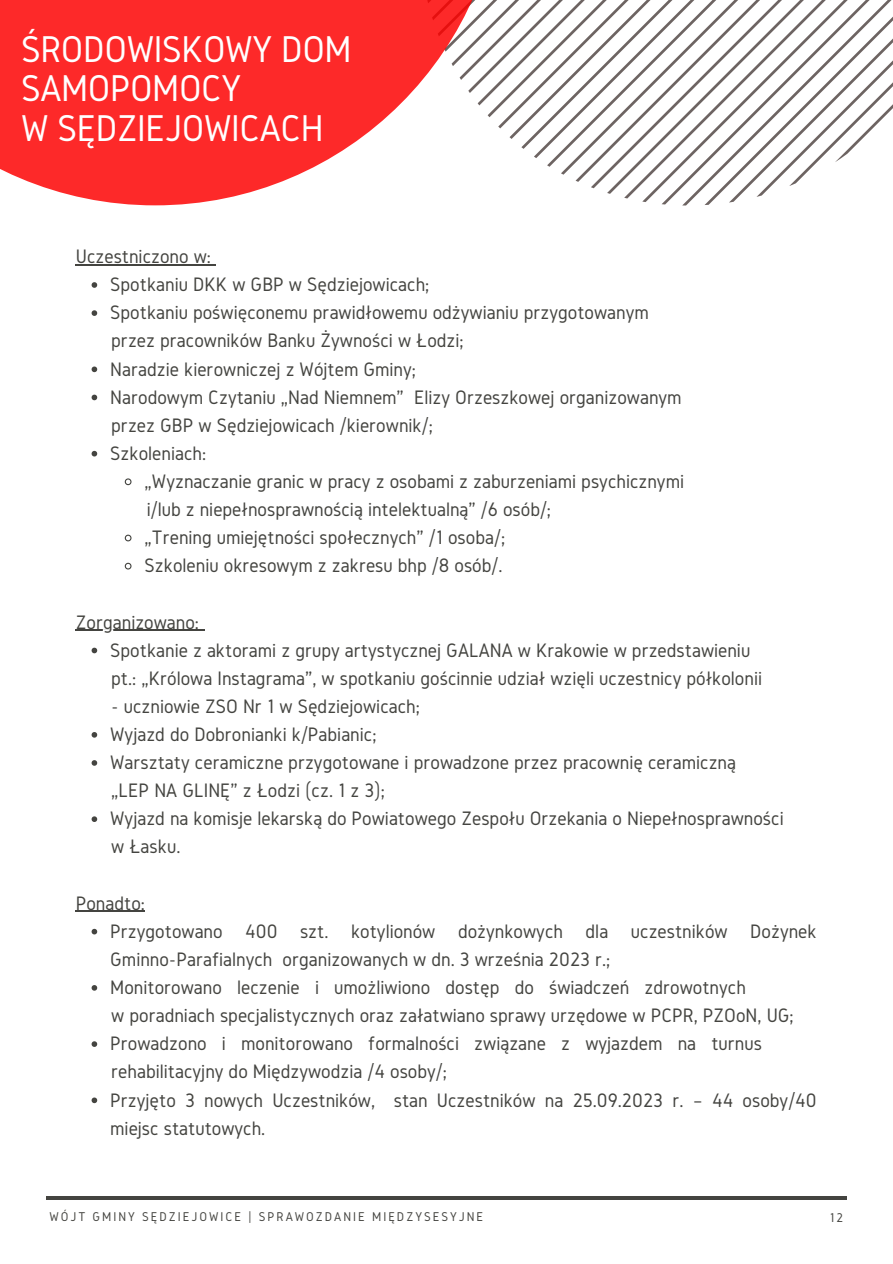
<style>
.page{position:relative;width:893px;height:1264px;background:#fff}
.page>*{position:absolute;margin:0;border:0;box-sizing:border-box;transform-origin:0 0}
.t1{font:38.7px/39.3px "Gidole";letter-spacing:-.01em;color:#fff}
.t2{font:20.25px/28px "Gidole";color:#444440}
.t3{font:13.2px "Gidole";letter-spacing:.15em;color:#444440}
</style>
<div class="page">
<svg style="left:502px;top:0;width:390px;height:205px"></svg>
<hr style="left:46px;top:1196px;width:800px;height:3px;background:#444440">
<svg style="left:0;top:0;width:502px;height:205px;fill:#fd2929"></svg>
<svg style="left:92px;top:282px;width:5px;height:6px"></svg>
<svg style="left:92px;top:310px;width:5px;height:6px"></svg>
<svg style="left:92px;top:366px;width:5px;height:6px"></svg>
<svg style="left:92px;top:394px;width:5px;height:6px"></svg>
<svg style="left:92px;top:451px;width:5px;height:5px"></svg>
<svg style="left:124px;top:478px;width:8px;height:8px"></svg>
<svg style="left:124px;top:534px;width:8px;height:8px"></svg>
<svg style="left:124px;top:562px;width:8px;height:8px"></svg>
<svg style="left:92px;top:647px;width:5px;height:6px"></svg>
<svg style="left:92px;top:732px;width:5px;height:5px"></svg>
<svg style="left:92px;top:760px;width:5px;height:5px"></svg>
<svg style="left:92px;top:816px;width:5px;height:6px"></svg>
<svg style="left:92px;top:928px;width:5px;height:6px"></svg>
<svg style="left:92px;top:985px;width:5px;height:5px"></svg>
<svg style="left:92px;top:1041px;width:5px;height:5px"></svg>
<svg style="left:92px;top:1097px;width:5px;height:6px"></svg>
<hr style="left:76px;top:264px;width:135px;height:1px;background:#444440">
<hr style="left:76px;top:629px;width:123px;height:2px;background:#444440">
<hr style="left:76px;top:910px;width:69px;height:2px;background:#444440">
<p class="t1" style="left:21px;top:29px;width:332px">ŚRODOWISKOWY DOM<br>SAMOPOMOCY</p>
<p class="t1" style="left:21px;top:108px;width:304px">W SĘDZIEJOWICACH</p>
<p class="t2" style="left:76px;top:242px;width:136px">Uczestniczono w:</p>
<p class="t2" style="left:110px;top:270px;width:320px">Spotkaniu DKK w GBP w Sędziejowicach;</p>
<p class="t2" style="left:110px;top:298px;width:540px">Spotkaniu poświęconemu prawidłowemu odżywianiu przygotowanym</p>
<p class="t2" style="left:110px;top:354px;width:307px">Naradzie kierowniczej z Wójtem Gminy;</p>
<p class="t2" style="left:110px;top:382px;width:573px">Narodowym Czytaniu „Nad Niemnem” Elizy Orzeszkowej organizowanym</p>
<p class="t2" style="left:110px;top:439px;width:97px">Szkoleniach:</p>
<p class="t2" style="left:145px;top:467px;width:541px">„Wyznaczanie granic w pracy z osobami z zaburzeniami psychicznymi</p>
<p class="t2" style="left:145px;top:523px;width:362px">„Trening umiejętności społecznych” /1 osoba/;</p>
<p class="t2" style="left:145px;top:551px;width:359px">Szkoleniu okresowym z zakresu bhp /8 osób/.</p>
<p class="t2" style="left:111px;top:326px;width:354px">przez pracowników Banku Żywności w Łodzi;</p>
<p class="t2" style="left:111px;top:411px;width:323px">przez GBP w Sędziejowicach /kierownik/;</p>
<p class="t2" style="left:147px;top:495px;width:406px">i/lub z niepełnosprawnością intelektualną” /6 osób/;</p>
<p class="t2" style="left:76px;top:607px;width:125px">Zorganizowano:</p>
<p class="t2" style="left:111px;top:663px;width:652px">pt.: „Królowa Instagrama”, w spotkaniu gościnnie udział wzięli uczestnicy półkolonii</p>
<p class="t2" style="left:111px;top:692px;width:310px">- uczniowie ZSO Nr 1 w Sędziejowicach;</p>
<p class="t2" style="left:110px;top:635px;width:641px">Spotkanie z aktorami z grupy artystycznej GALANA w Krakowie w przedstawieniu</p>
<p class="t2" style="left:110px;top:720px;width:268px">Wyjazd do Dobronianki k/Pabianic;</p>
<p class="t2" style="left:110px;top:748px;width:627px">Warsztaty ceramiczne przygotowane i prowadzone przez pracownię ceramiczną</p>
<p class="t2" style="left:110px;top:804px;width:675px">Wyjazd na komisje lekarską do Powiatowego Zespołu Orzekania o Niepełnosprawności</p>
<p class="t2" style="left:111px;top:776px;width:275px">„LEP NA GLINĘ” z Łodzi (cz. 1 z 3);</p>
<p class="t2" style="left:111px;top:832px;width:71px">w Łasku.</p>
<p class="t2" style="left:76px;top:888px;width:71px">Ponadto:</p>
<p class="t2" style="left:110px;top:916px;width:708px">Przygotowano 400 szt. kotylionów dożynkowych dla uczestników Dożynek<br>Gminno-Parafialnych organizowanych w dn. 3 września 2023 r.;</p>
<p class="t2" style="left:110px;top:973px;width:637px">Monitorowano leczenie i umożliwiono dostęp do świadczeń zdrowotnych</p>
<p class="t2" style="left:110px;top:1029px;width:653px">Prowadzono i monitorowano formalności związane z wyjazdem na turnus</p>
<p class="t2" style="left:110px;top:1085px;width:708px">Przyjęto 3 nowych Uczestników, stan Uczestników na 25.09.2023 r. – 44 osoby/40 miejsc statutowych.</p>
<p class="t2" style="left:111px;top:1001px;width:684px">w poradniach specjalistycznych oraz załatwiano sprawy urzędowe w PCPR, PZOoN, UG;</p>
<p class="t2" style="left:111px;top:1057px;width:337px">rehabilitacyjny do Międzywodzia /4 osoby/;</p>
<p class="t3" style="left:49px;top:1209px;width:435px">WÓJT GMINY SĘDZIEJOWICE | SPRAWOZDANIE MIĘDZYSESYJNE</p>
<p class="t3" style="left:829px;top:1210px;width:15px">12</p>
</div>
